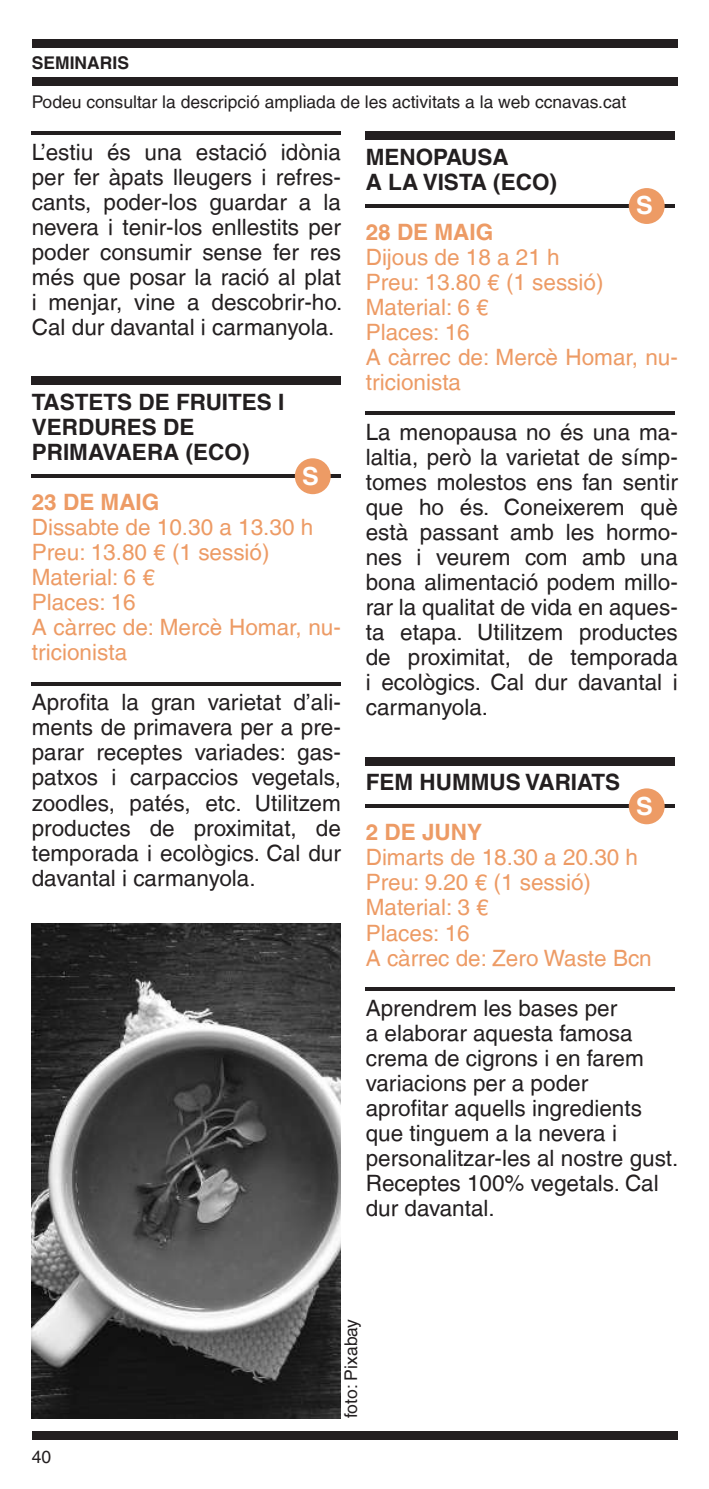
<style>
.page{position:relative;width:709px;height:1489px;background:#fff}
.page>*{position:absolute;margin:0;border:0;box-sizing:border-box;transform-origin:0 0}
.t1{font:700 25px "Helvetica LT";color:#fff}
.t2{font:22.5px/25px "Helvetica LT";color:#231f20;text-align:justify}
.t3{font:22.5px/25px "Helvetica LT";color:#ed9b65}
.t4{font:700 22.5px/25px "Helvetica LT";color:#231f20}
.t5{font:700 22.5px "Helvetica LT";color:#ed9b65}
.t6{font:17.5px "Helvetica LT";color:#231f20}
.t7{font:700 17.5px "Helvetica LT";color:#231f20}
</style>
<div class="page">
<div style="left:32px;top:1431px;width:645px;height:8px;background:#231f20"></div>
<div style="left:32px;top:39px;width:645px;height:8px;background:#231f20"></div>
<div style="left:32px;top:77px;width:645px;height:9px;background:#231f20"></div>
<hr style="left:32px;top:131px;width:309px;height:4px;background:#231f20">
<div style="left:32px;top:376px;width:309px;height:9px;background:#231f20"></div>
<hr style="left:32px;top:474px;width:309px;height:3px;background:#231f20">
<div style="left:295px;top:458px;width:36px;height:36px;background:#ed9b65;border-radius:50%"></div>
<svg style="left:32px;top:682px;width:309px;height:3px"></svg>
<div style="left:366px;top:131px;width:309px;height:9px;background:#231f20"></div>
<hr style="left:366px;top:204px;width:309px;height:3px;background:#231f20">
<div style="left:628px;top:188px;width:36px;height:36px;background:#ed9b65;border-radius:50%"></div>
<hr style="left:366px;top:411px;width:309px;height:4px;background:#231f20">
<div style="left:366px;top:756px;width:309px;height:9px;background:#231f20"></div>
<hr style="left:366px;top:804px;width:309px;height:3px;background:#231f20">
<div style="left:628px;top:788px;width:36px;height:36px;background:#ed9b65;border-radius:50%"></div>
<svg style="left:366px;top:987px;width:309px;height:3px"></svg>
<img style="left:32px;top:923px;width:309px;height:494px">
<p class="t7" style="left:32px;top:52px;width:99px">SEMINARIS</p>
<p class="t6" style="left:32px;top:92px;width:596px">Podeu consultar la descripció ampliada de les activitats a la web ccnavas.cat</p>
<p class="t2" style="left:32px;top:140px;width:312px">L’estiu és una estació idònia per fer àpats lleugers i refres&shy;cants, poder-los guardar a la nevera i tenir-los enllestits per poder consumir sense fer res més que posar la ració al plat i menjar, vine a descobrir-ho.<br>Cal dur davantal i carmanyola.</p>
<p class="t4" style="left:366px;top:144px;width:193px">MENOPAUSA<br>A LA VISTA (ECO)</p>
<p class="t1" style="left:636px;top:190px;width:18px">S</p>
<p class="t5" style="left:366px;top:218px;width:129px">28 DE MAIG</p>
<p class="t3" style="left:366px;top:245px;width:314px">Dijous de 18 a 21 h<br>Preu: 13.80 € (1 sessió)<br>Material: 6 €<br>Places: 16<br>A càrrec de: Mercè Homar, nu&shy;tricionista</p>
<p class="t2" style="left:366px;top:420px;width:314px">La menopausa no és una ma&shy;laltia, però la varietat de símp&shy;tomes molestos ens fan sentir que ho és. Coneixerem què està passant amb les hormo&shy;nes i veurem com amb una bona alimentació podem millo&shy;rar la qualitat de vida en aques&shy;ta etapa. Utilitzem productes de proximitat, de temporada i ecològics. Cal dur davantal i carmanyola.</p>
<p class="t4" style="left:32px;top:389px;width:254px">TASTETS DE FRUITES I<br>VERDURES DE<br>PRIMAVAERA (ECO)</p>
<p class="t1" style="left:302px;top:460px;width:18px">S</p>
<p class="t5" style="left:32px;top:488px;width:129px">23 DE MAIG</p>
<p class="t3" style="left:32px;top:515px;width:310px">Dissabte de 10.30 a 13.30 h<br>Preu: 13.80 € (1 sessió)<br>Material: 6 €<br>Places: 16<br>A càrrec de: Mercè Homar, nu&shy;tricionista</p>
<p class="t2" style="left:32px;top:690px;width:310px">Aprofita la gran varietat d’ali&shy;ments de primavera per a pre&shy;parar receptes variades: gas&shy;patxos i carpaccios vegetals, zoodles, patés, etc. Utilitzem productes de proximitat, de temporada i ecològics. Cal dur davantal i carmanyola.</p>
<p class="t4" style="left:366px;top:769px;width:256px">FEM HUMMUS VARIATS</p>
<p class="t1" style="left:636px;top:790px;width:18px">S</p>
<p class="t5" style="left:366px;top:818px;width:118px">2 DE JUNY</p>
<p class="t3" style="left:366px;top:845px;width:287px">Dimarts de 18.30 a 20.30 h<br>Preu: 9.20 € (1 sessió)<br>Material: 3 €<br>Places: 16<br>A càrrec de: Zero Waste Bcn</p>
<p class="t2" style="left:366px;top:995px;width:314px;text-align:left">Aprendrem les bases per<br>a elaborar aquesta famosa crema de cigrons i en farem variacions per a poder<br>aprofitar aquells ingredients que tinguem a la nevera i personalitzar-les al nostre gust.<br>Receptes 100% vegetals. Cal dur davantal.</p>
<p class="t6" style="left:32px;top:1445px;width:21px">40</p>
<p class="t6" style="left:341px;top:1417px;width:101px;rotate:-90deg">foto: Pixabay</p>
</div>
